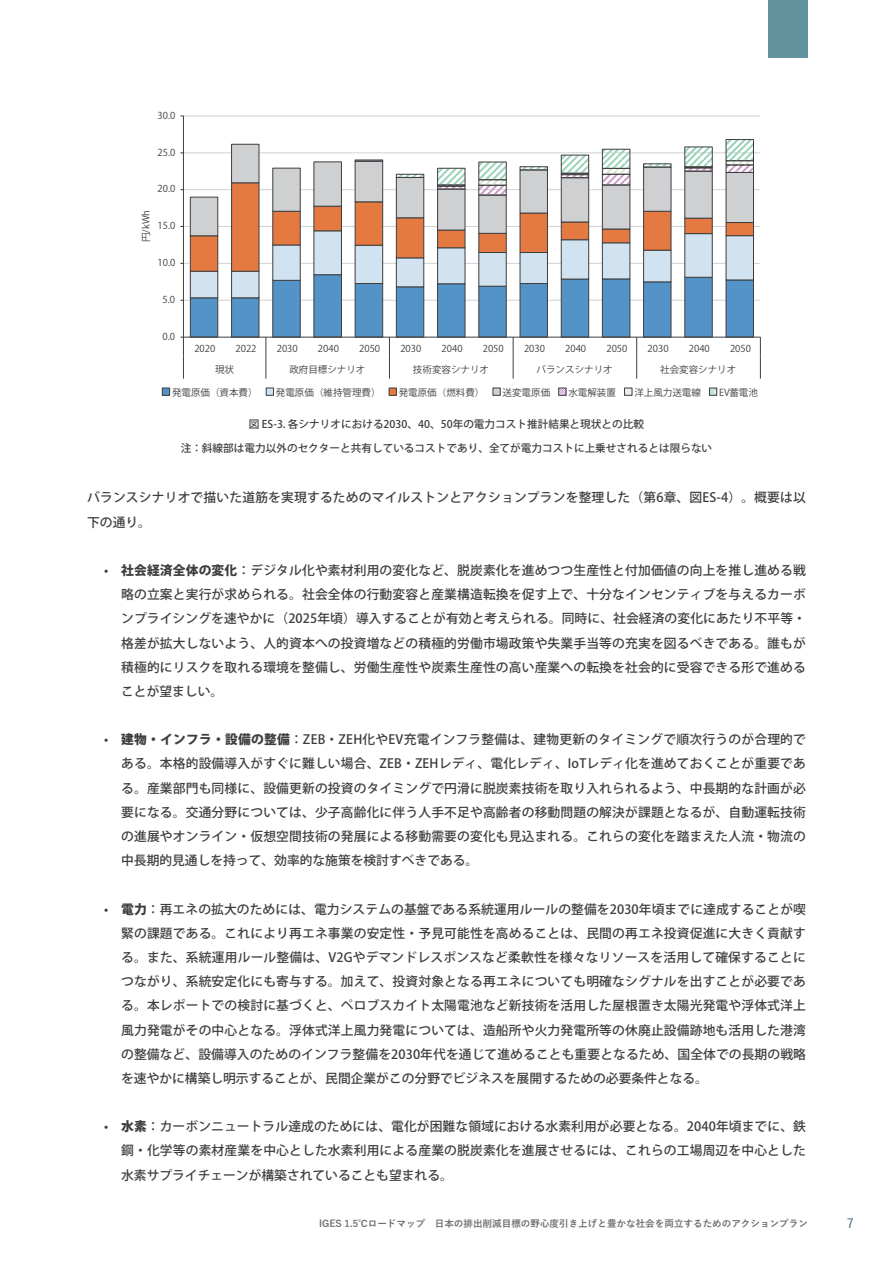
<style>
.page{position:relative;width:893px;height:1263px;background:#fff}
.page>*{position:absolute;margin:0;border:0;box-sizing:border-box;transform-origin:0 0}
.t1{font:500 12.75px/24.2px "Koz Go Pr 6 N";letter-spacing:.015em;color:#3e3e3f;text-align:justify}
.t2{font:500 12.75px "Yu Gothic";color:#366776}
.t3{font:500 10.65px "Koz Go Pr 6 N";color:#3e3e3f}
.t4{font:700 9.6px "Yu Gothic";color:#6c6d70}
.t5{font:9.45px "Koz Go Pr 6 N";color:#3e3e3f}
.s1{font-weight:800}
</style>
<div class="page">
<div style="left:768px;top:0;width:40px;height:57px;background:#63929f"></div>
<hr style="left:183px;top:116px;width:577px;height:1px;background:#d1d2d4">
<hr style="left:183px;top:152px;width:577px;height:1px;background:#d1d2d4">
<hr style="left:183px;top:189px;width:577px;height:1px;background:#d1d2d4">
<hr style="left:183px;top:226px;width:577px;height:1px;background:#d1d2d4">
<hr style="left:183px;top:263px;width:577px;height:1px;background:#d1d2d4">
<hr style="left:183px;top:300px;width:577px;height:1px;background:#d1d2d4">
<svg style="left:190px;top:143px;width:564px;height:87px"></svg>
<svg style="left:354px;top:139px;width:400px;height:57px"></svg>
<hr style="left:183px;top:116px;width:1px;height:221px;background:#3e3e3f">
<hr style="left:183px;top:337px;width:577px;height:1px;background:#3e3e3f">
<svg style="left:760px;top:337px;width:1px;height:42px"></svg>
<svg style="left:190px;top:230px;width:564px;height:149px"></svg>
<svg style="left:180px;top:337px;width:4px;height:42px"></svg>
<div style="left:162px;top:388px;width:8px;height:7px;background:#5493c7"></div>
<div style="left:162px;top:388px;width:8px;height:7px;border:1px solid #3e3e3f"></div>
<div style="left:266px;top:388px;width:8px;height:7px;background:#d1e3f0"></div>
<div style="left:266px;top:388px;width:8px;height:7px;border:1px solid #3e3e3f"></div>
<div style="left:389px;top:388px;width:8px;height:7px;background:#e47941"></div>
<div style="left:389px;top:388px;width:8px;height:7px;border:1px solid #3e3e3f"></div>
<div style="left:493px;top:388px;width:7px;height:7px;background:#cfd0d1"></div>
<svg style="left:560px;top:390px;width:4px;height:3px"></svg>
<div style="left:558px;top:388px;width:8px;height:7px;border:1px solid #3e3e3f"></div>
<div style="left:624px;top:388px;width:8px;height:7px;border:1px solid #3e3e3f"></div>
<svg style="left:711px;top:390px;width:4px;height:3px"></svg>
<div style="left:709px;top:388px;width:8px;height:7px;border:1px solid #3e3e3f"></div>
<p class="t5" style="left:158px;top:110px;width:19px">30.0</p>
<p class="t5" style="left:158px;top:147px;width:19px">25.0</p>
<p class="t5" style="left:158px;top:184px;width:19px">20.0</p>
<p class="t5" style="left:141px;top:242px;width:34px;rotate:-90deg">円/kWh</p>
<p class="t5" style="left:158px;top:220px;width:19px">15.0</p>
<p class="t5" style="left:158px;top:257px;width:19px">10.0</p>
<p class="t5" style="left:162px;top:294px;width:14px">5.0</p>
<p class="t5" style="left:162px;top:331px;width:14px">0.0</p>
<p class="t5" style="left:194px;top:343px;width:22px">2020</p>
<p class="t5" style="left:236px;top:343px;width:22px">2022</p>
<p class="t5" style="left:277px;top:343px;width:22px">2030</p>
<p class="t5" style="left:318px;top:343px;width:22px">2040</p>
<p class="t5" style="left:359px;top:343px;width:22px">2050</p>
<p class="t5" style="left:400px;top:343px;width:22px">2030</p>
<p class="t5" style="left:442px;top:343px;width:22px">2040</p>
<p class="t5" style="left:483px;top:343px;width:22px">2050</p>
<p class="t5" style="left:524px;top:343px;width:22px">2030</p>
<p class="t5" style="left:565px;top:343px;width:22px">2040</p>
<p class="t5" style="left:606px;top:343px;width:22px">2050</p>
<p class="t5" style="left:648px;top:343px;width:22px">2030</p>
<p class="t5" style="left:689px;top:343px;width:22px">2040</p>
<p class="t5" style="left:730px;top:343px;width:22px">2050</p>
<p class="t5" style="left:215px;top:364px;width:21px">現状</p>
<p class="t5" style="left:289px;top:364px;width:78px">政府目標シナリオ</p>
<p class="t5" style="left:413px;top:364px;width:78px">技術変容シナリオ</p>
<p class="t5" style="left:537px;top:364px;width:78px">バランスシナリオ</p>
<p class="t5" style="left:660px;top:364px;width:78px">社会変容シナリオ</p>
<p class="t5" style="left:172px;top:387px;width:87px">発電原価（資本費）</p>
<p class="t5" style="left:276px;top:387px;width:106px">発電原価（維持管理費）</p>
<p class="t5" style="left:399px;top:387px;width:87px">発電原価（燃料費）</p>
<p class="t5" style="left:503px;top:387px;width:49px">送変電原価</p>
<p class="t5" style="left:568px;top:387px;width:49px">水電解装置</p>
<p class="t5" style="left:634px;top:387px;width:68px">洋上風力送電線</p>
<p class="t5" style="left:719px;top:387px;width:40px">EV蓄電池</p>
<p class="t3" style="left:249px;top:418px;width:397px">図 ES-3. 各シナリオにおける2030、40、50年の電力コスト推計結果と現状との比較</p>
<p class="t3" style="left:181px;top:442px;width:533px">注：斜線部は電力以外のセクターと共有しているコストであり、全てが電力コストに上乗せされるとは限らない</p>
<p class="t1" style="left:87px;top:486px;width:720px">バランスシナリオで描いた道筋を実現するためのマイルストンとアクションプランを整理した（第6章、図ES-4）。概要は以下の通り。</p>
<p class="t1" style="left:121px;top:558px;width:686px;text-indent:-17px">• <span class="s1">社会経済全体の変化</span>：デジタル化や素材利用の変化など、脱炭素化を進めつつ生産性と付加価値の向上を推し進める戦略の立案と実行が求められる。社会全体の行動変容と産業構造転換を促す上で、十分なインセンティブを与えるカーボンプライシングを速やかに（2025年頃）導入することが有効と考えられる。同時に、社会経済の変化にあたり不平等・格差が拡大しないよう、人的資本への投資増などの積極的労働市場政策や失業手当等の充実を図るべきである。誰もが積極的にリスクを取れる環境を整備し、労働生産性や炭素生産性の高い産業への転換を社会的に受容できる形で進めることが望ましい。</p>
<p class="t1" style="left:121px;top:728px;width:686px;text-indent:-17px">• <span class="s1">建物・インフラ・設備の整備</span>：ZEB・ZEH化やEV充電インフラ整備は、建物更新のタイミングで順次行うのが合理的である。本格的設備導入がすぐに難しい場合、ZEB・ZEHレディ、電化レディ、IoTレディ化を進めておくことが重要である。産業部門も同様に、設備更新の投資のタイミングで円滑に脱炭素技術を取り入れられるよう、中長期的な計画が必要になる。交通分野については、少子高齢化に伴う人手不足や高齢者の移動問題の解決が課題となるが、自動運転技術の進展やオンライン・仮想空間技術の発展による移動需要の変化も見込まれる。これらの変化を踏まえた人流・物流の中長期的見通しを持って、効率的な施策を検討すべきである。</p>
<p class="t1" style="left:121px;top:897px;width:686px;text-indent:-17px">• <span class="s1">電力</span>：再エネの拡大のためには、電力システムの基盤である系統運用ルールの整備を2030年頃までに達成することが喫緊の課題である。これにより再エネ事業の安定性・予見可能性を高めることは、民間の再エネ投資促進に大きく貢献する。また、系統運用ルール整備は、V2Gやデマンドレスポンスなど柔軟性を様々なリソースを活用して確保することにつながり、系統安定化にも寄与する。加えて、投資対象となる再エネについても明確なシグナルを出すことが必要である。本レポートでの検討に基づくと、ペロブスカイト太陽電池など新技術を活用した屋根置き太陽光発電や浮体式洋上風力発電がその中心となる。浮体式洋上風力発電については、造船所や火力発電所等の休廃止設備跡地も活用した港湾の整備など、設備導入のためのインフラ整備を2030年代を通じて進めることも重要となるため、国全体での長期の戦略を速やかに構築し明示することが、民間企業がこの分野でビジネスを展開するための必要条件となる。</p>
<p class="t1" style="left:121px;top:1115px;width:686px;text-indent:-17px">• <span class="s1">水素</span>：カーボンニュートラル達成のためには、電化が困難な領域における水素利用が必要となる。2040年頃までに、鉄鋼・化学等の素材産業を中心とした水素利用による産業の脱炭素化を進展させるには、これらの工場周辺を中心とした水素サプライチェーンが構築されていることも望まれる。</p>
<p class="t4" style="left:319px;top:1218px;width:490px">IGES 1.5℃ロードマップ　日本の排出削減目標の野心度引き上げと豊かな社会を両立するためのアクションプラン</p>
<p class="t2" style="left:847px;top:1211px;width:9px">7</p>
</div>
